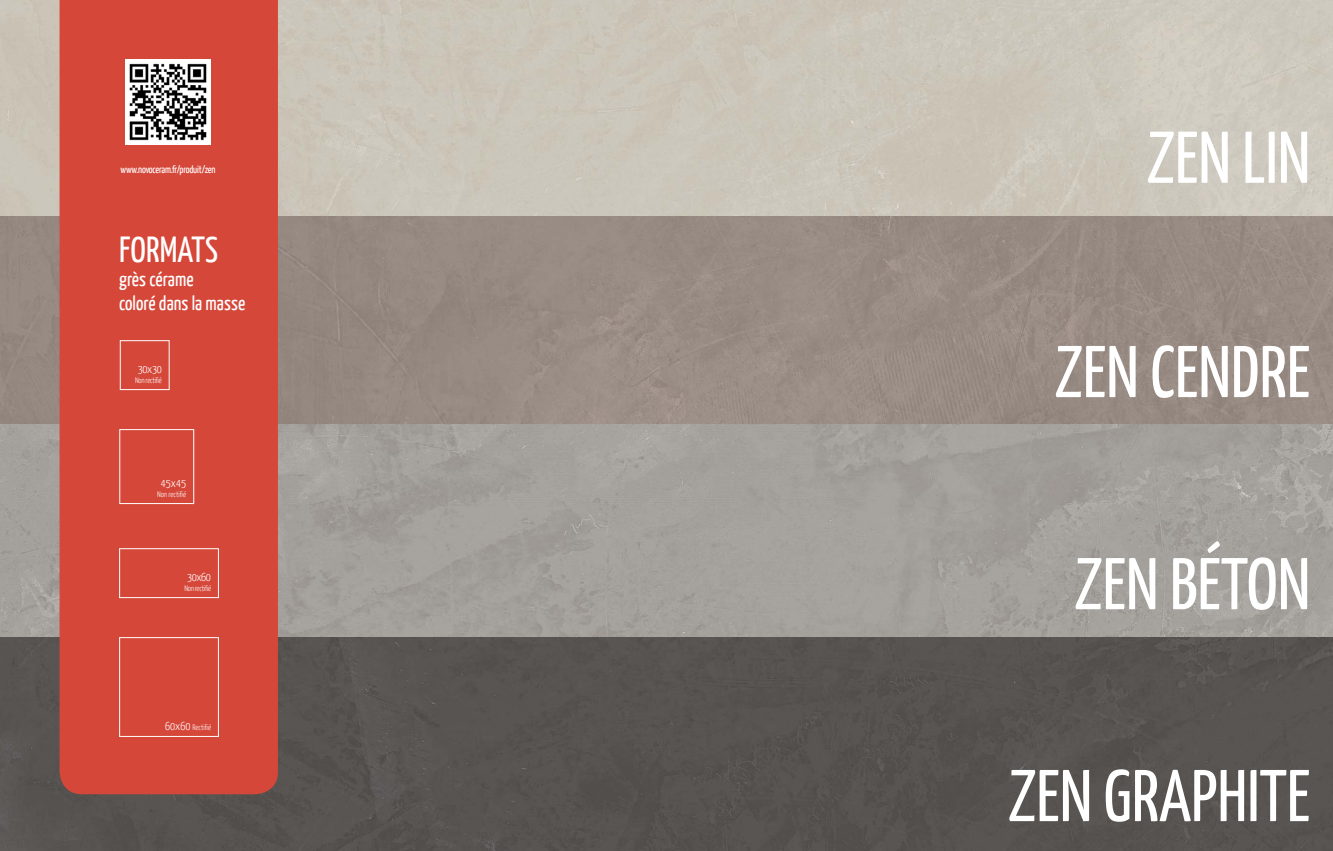
<style>
.page{position:relative;width:1333px;height:851px;background:#fff}
.page>*{position:absolute;margin:0;border:0;box-sizing:border-box;transform-origin:0 0}
.t1{font:73.1px "Yanone Kaffeesatz";color:#fff}
.t2{font:36.2px "Yanone Kaffeesatz";letter-spacing:.005em;color:#fff}
.t3{font:20px/24px "Yanone Kaffeesatz";letter-spacing:.005em;color:#fff}
.t4{font:300 11.7px "Yanone Kaffeesatz";letter-spacing:-.03em;color:#fff}
.t5{font:10.5px "Yanone Kaffeesatz";letter-spacing:-.02em;color:#fff}
.t6{font:300 8px "Yanone Kaffeesatz";letter-spacing:-.03em;color:#fff}
.t7{font:300 8px "Yanone Kaffeesatz";color:#fff}
.s1{font-size:11.7px}
</style>
<div class="page">
<img style="left:0;top:215px;width:1332px;height:635px">
<div style="left:60px;top:0;width:218px;height:794px;background:#d54739"></div>
<div style="left:119px;top:429px;width:75px;height:75px;border:1px solid #fff"></div>
<div style="left:119px;top:637px;width:100px;height:99px;border:1px solid #fff"></div>
<div style="left:119px;top:548px;width:100px;height:50px;border:1px solid #fff"></div>
<div style="left:125px;top:60px;width:85px;height:85px;background:#fff"></div>
<img style="left:129px;top:63px;width:78px;height:78px">
<div style="left:120px;top:340px;width:50px;height:50px;border:1px solid #fff"></div>
<h3 class="t5" style="left:121px;top:163px;width:96px">www.novoceram.fr/produit/zen</h3>
<h2 class="t2" style="left:119px;top:228px;width:100px">FORMATS</h2>
<h3 class="t3" style="left:119px;top:267px;width:128px">grès cérame<br>coloré dans la masse</h3>
<h3 class="t4" style="left:138px;top:362px;width:25px">30x30</h3>
<p class="t6" style="left:135px;top:375px;width:28px">Non rectifié</p>
<h3 class="t4" style="left:161px;top:476px;width:27px">45x45</h3>
<p class="t7" style="left:157px;top:489px;width:30px">Non rectifié</p>
<h3 class="t4" style="left:187px;top:570px;width:25px">30x60</h3>
<p class="t6" style="left:184px;top:583px;width:28px">Non rectifié</p>
<p class="t6" style="left:165px;top:721px;width:47px"><span class="s1">60x60</span> Rectifié</p>
<h1 class="t1" style="left:1146px;top:113px;width:165px">ZEN LIN</h1>
<h1 class="t1" style="left:1054px;top:327px;width:257px">ZEN CENDRE</h1>
<h1 class="t1" style="left:1074px;top:539px;width:237px">ZEN BÉTON</h1>
<h1 class="t1" style="left:1008px;top:751px;width:303px">ZEN GRAPHITE</h1>
</div>
